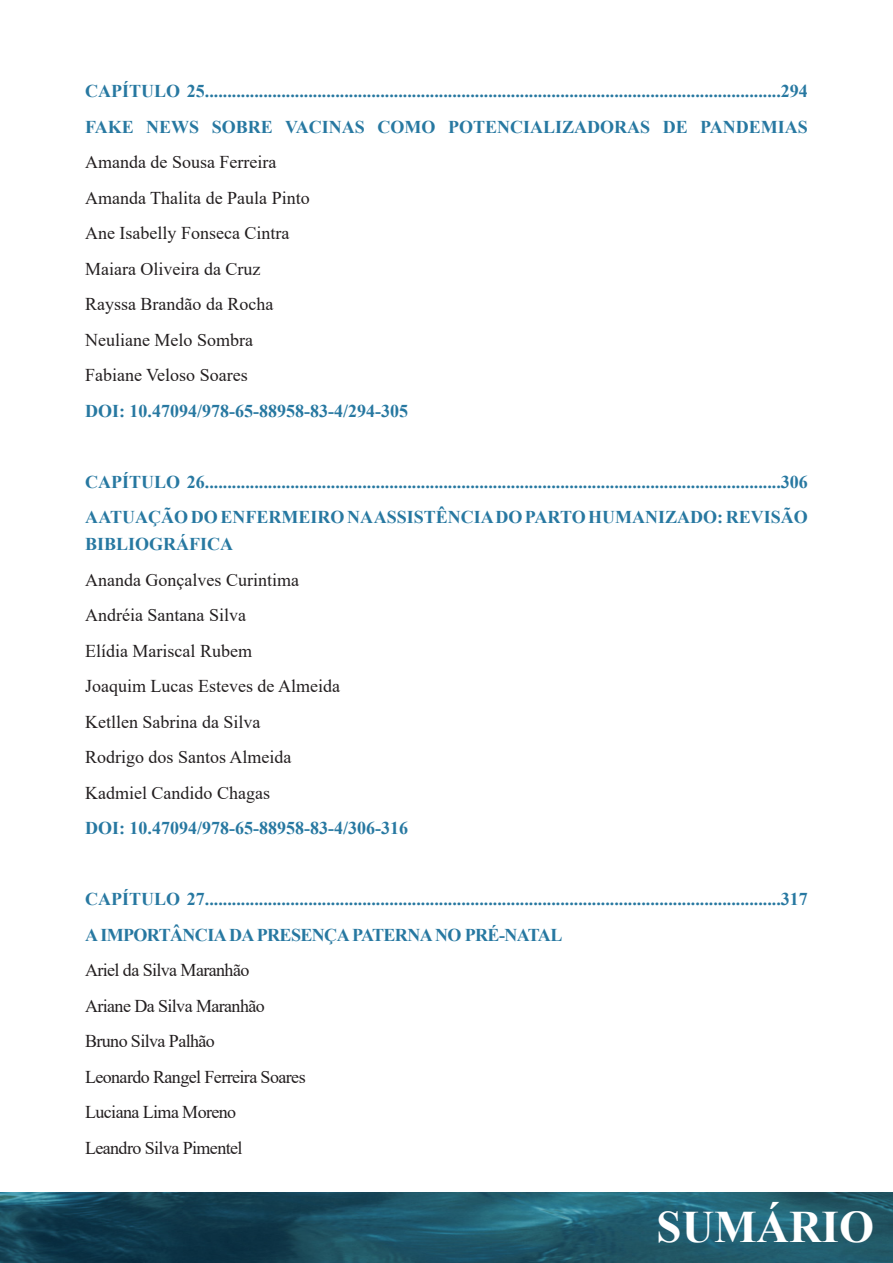
<style>
.page{position:relative;width:893px;height:1263px;background:#fff}
.page>*{position:absolute;margin:0;border:0;box-sizing:border-box;transform-origin:0 0}
.t1{font:700 45px "Times New Roman";color:#fff}
.t2{font:700 18px/27px "Times New Roman";color:#2778a1}
.t3{font:18px "Times New Roman";color:#231f20}
.t4{font:18px "Times New Roman";letter-spacing:-.035em;color:#231f20}
.t5{font:700 18px "Times New Roman";letter-spacing:-.035em;color:#2778a1}
</style>
<div class="page">
<img style="left:0;top:1193px;width:893px;height:70px">
<p class="t2" style="left:85px;top:77px;width:724px">CAPÍTULO 25................................................................................................................................294</p>
<p class="t2" style="left:85px;top:113px;width:724px">FAKE NEWS SOBRE VACINAS COMO POTENCIALIZADORAS DE PANDEMIAS</p>
<p class="t3" style="left:85px;top:150px;width:193px">Amanda de Sousa Ferreira</p>
<p class="t3" style="left:85px;top:185px;width:226px">Amanda Thalita de Paula Pinto</p>
<p class="t3" style="left:85px;top:221px;width:206px">Ane Isabelly Fonseca Cintra</p>
<p class="t3" style="left:85px;top:256px;width:177px">Maiara Oliveira da Cruz</p>
<p class="t3" style="left:85px;top:292px;width:190px">Rayssa Brandão da Rocha</p>
<p class="t3" style="left:85px;top:327px;width:169px">Neuliane Melo Sombra</p>
<p class="t3" style="left:85px;top:363px;width:164px">Fabiane Veloso Soares</p>
<p class="t2" style="left:85px;top:397px;width:324px">DOI: 10.47094/978-65-88958-83-4/294-305</p>
<p class="t2" style="left:85px;top:468px;width:724px">CAPÍTULO 26................................................................................................................................306</p>
<p class="t2" style="left:85px;top:503px;width:724px">A ATUAÇÃO DO ENFERMEIRO NA ASSISTÊNCIA DO PARTO HUMANIZADO: REVISÃO<br>BIBLIOGRÁFICA</p>
<p class="t3" style="left:85px;top:567px;width:215px">Ananda Gonçalves Curintima</p>
<p class="t3" style="left:85px;top:603px;width:162px">Andréia Santana Silva</p>
<p class="t3" style="left:85px;top:638px;width:168px">Elídia Mariscal Rubem</p>
<p class="t3" style="left:85px;top:674px;width:256px">Joaquim Lucas Esteves de Almeida</p>
<p class="t3" style="left:85px;top:709px;width:177px">Ketllen Sabrina da Silva</p>
<p class="t3" style="left:85px;top:745px;width:208px">Rodrigo dos Santos Almeida</p>
<p class="t3" style="left:85px;top:780px;width:186px">Kadmiel Candido Chagas</p>
<p class="t2" style="left:85px;top:814px;width:324px">DOI: 10.47094/978-65-88958-83-4/306-316</p>
<p class="t2" style="left:85px;top:885px;width:724px">CAPÍTULO 27................................................................................................................................317</p>
<p class="t5" style="left:85px;top:922px;width:479px">A IMPORTÂNCIA DA PRESENÇA PATERNA NO PRÉ-NATAL</p>
<p class="t4" style="left:85px;top:958px;width:166px">Ariel da Silva Maranhão</p>
<p class="t4" style="left:85px;top:993px;width:181px">Ariane Da Silva Maranhão</p>
<p class="t4" style="left:85px;top:1029px;width:131px">Bruno Silva Palhão</p>
<p class="t4" style="left:85px;top:1064px;width:222px">Leonardo Rangel Ferreira Soares</p>
<p class="t4" style="left:85px;top:1100px;width:153px">Luciana Lima Moreno</p>
<p class="t4" style="left:85px;top:1135px;width:159px">Leandro Silva Pimentel</p>
<h1 class="t1" style="left:657px;top:1194px;width:219px">SUMÁRIO</h1>
</div>
